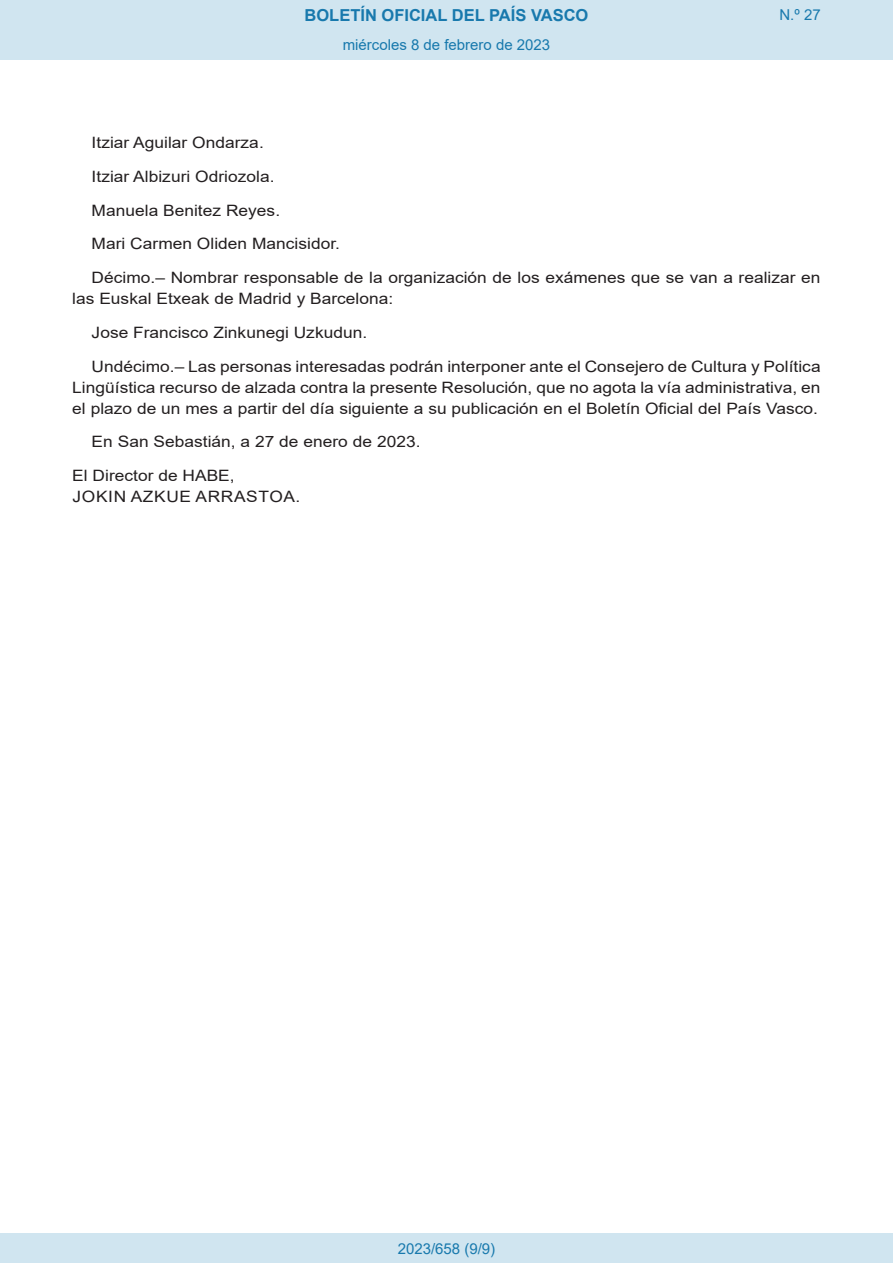
<style>
.page{position:relative;width:893px;height:1263px;background:#fff}
.page>*{position:absolute;margin:0;border:0;box-sizing:border-box;transform-origin:0 0}
.t1{font:700 16.5px "Arial";color:#1879ad}
.BOPVDetalle{font:15.6px/21px "Arial";color:#231f20;scale:1.11 1}
.BOPVFirmaLugFec{font:15.6px "Arial";color:#231f20;scale:1.11 1}
.BOPVFirmaNombre{font:15.6px "Arial";letter-spacing:.035em;color:#231f20;scale:1.11 1}
.BOPVFirmaPuesto{font:15.6px "Arial";color:#231f20;scale:1.11 1}
.Paginacion_Centro{font:15px "Arial";color:#1879ad}
</style>
<div class="page">
<div style="left:0;top:0;width:893px;height:60px;background:#d0e5f0"></div>
<div style="left:0;top:1233px;width:893px;height:30px;background:#d0e5f0"></div>
<p class="t1" style="left:305px;top:3px;width:285px">BOLETÍN OFICIAL DEL PAÍS VASCO</p>
<p class="Paginacion_Centro" style="left:343px;top:35px;width:209px">miércoles 8 de febrero de 2023</p>
<p class="Paginacion_Centro" style="left:779px;top:5px;width:43px">N.º 27</p>
<p class="BOPVDetalle" style="left:92px;top:132px;width:157px">Itziar Aguilar Ondarza.</p>
<p class="BOPVDetalle" style="left:92px;top:166px;width:166px">Itziar Albizuri Odriozola.</p>
<p class="BOPVDetalle" style="left:92px;top:200px;width:171px">Manuela Benitez Reyes.</p>
<p class="BOPVDetalle" style="left:92px;top:233px;width:225px">Mari Carmen Oliden Mancisidor.</p>
<p class="BOPVDetalle" style="left:72px;top:267px;width:676px;text-indent:19px">Décimo.– Nombrar responsable de la organización de los exámenes que se van a realizar en las Euskal Etxeak de Madrid y Barcelona:</p>
<p class="BOPVDetalle" style="left:92px;top:322px;width:250px">Jose Francisco Zinkunegi Uzkudun.</p>
<p class="BOPVDetalle" style="left:72px;top:356px;width:676px;text-align:justify;text-indent:19px">Undécimo.– Las personas interesadas podrán interponer ante el Consejero de Cultura y Política Lingüística recurso de alzada contra la presente Resolución, que no agota la vía administrativa, en el plazo de un mes a partir del día siguiente a su publicación en el Boletín Oficial del País Vasco.</p>
<p class="BOPVFirmaLugFec" style="left:92px;top:431px;width:298px">En San Sebastián, a 27 de enero de 2023.</p>
<p class="BOPVFirmaPuesto" style="left:72px;top:465px;width:148px">El Director de HABE,</p>
<p class="BOPVFirmaNombre" style="left:73px;top:486px;width:207px">JOKIN AZKUE ARRASTOA.</p>
<p class="Paginacion_Centro" style="left:398px;top:1238px;width:99px">2023/658 (9/9)</p>
</div>
